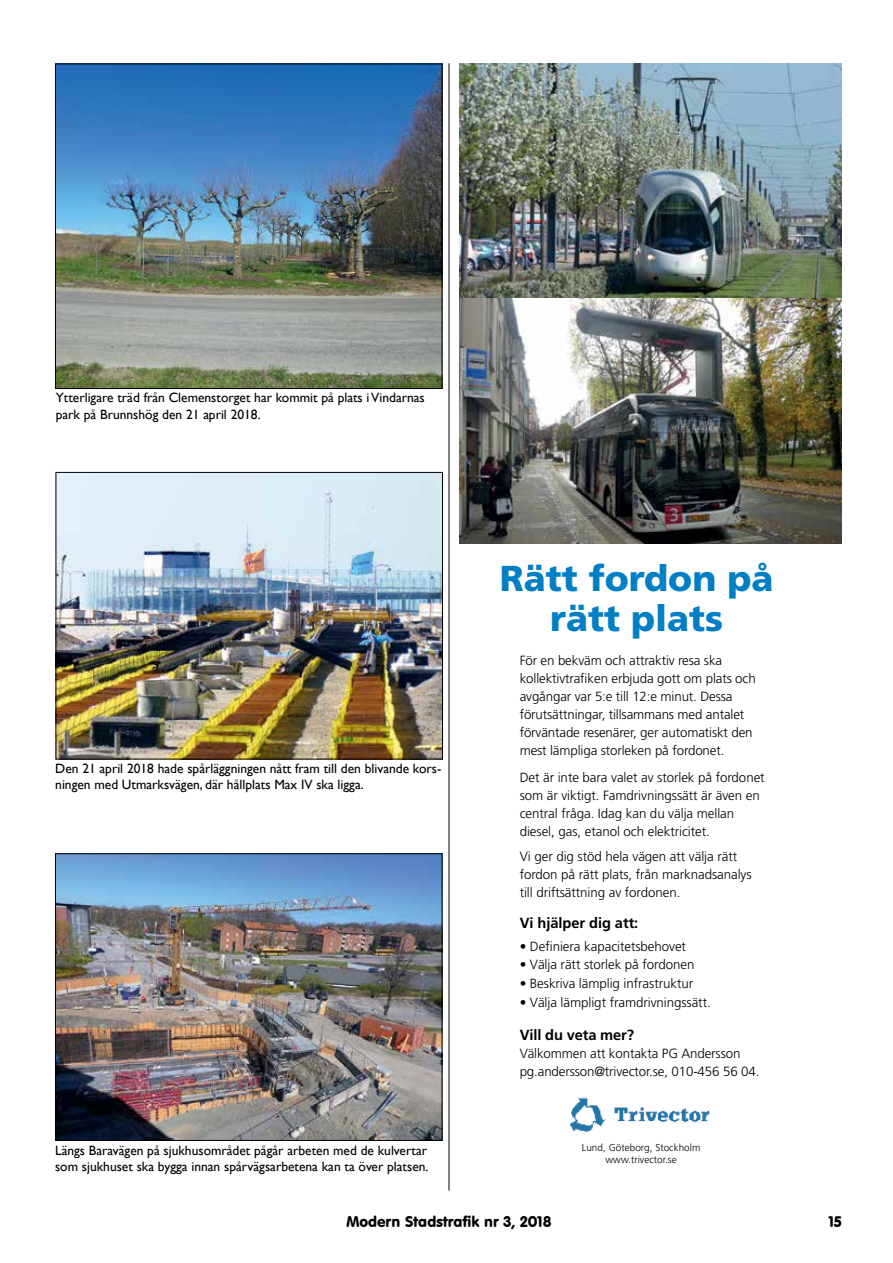
<style>
.page{position:relative;width:893px;height:1263px;background:#fff}
.page>*{position:absolute;margin:0;border:0;box-sizing:border-box;transform-origin:0 0}
.t1{font:900 36px/40px "Frutiger";color:#007fc5;text-align:center}
.t2{font:15px "VAG Rounded BT";color:#000}
.t3{font:700 14.7px "Frutiger";letter-spacing:-.005em;color:#000}
.t4{font:13.5px/16.2px "Gill Sans";color:#000}
.t5{font:300 13.35px/18px "Frutiger";letter-spacing:-.005em;color:#000}
.t6{font:300 10.05px/12px "Frutiger";color:#000;text-align:center}
</style>
<div class="page">
<img style="left:459px;top:63px;width:383px;height:235px">
<img style="left:570px;top:1097px;width:140px;height:34px">
<img style="left:459px;top:298px;width:383px;height:246px">
<hr style="left:449px;top:63px;width:1px;height:1128px;background:#000">
<img style="left:57px;top:66px;width:383px;height:321px">
<div style="left:55px;top:64px;width:387px;height:325px;border:1px solid #000"></div>
<img style="left:58px;top:474px;width:383px;height:283px">
<div style="left:56px;top:472px;width:387px;height:287px;border:1px solid #000"></div>
<img style="left:57px;top:855px;width:383px;height:283px">
<div style="left:55px;top:853px;width:387px;height:287px;border:1px solid #000"></div>
<p class="t4" style="left:56px;top:389px;width:371px">Ytterligare träd från Clemenstorget har kommit på plats i Vindarnas park på Brunnshög den 21 april 2018.</p>
<p class="t4" style="left:55px;top:760px;width:388px">Den 21 april 2018 hade spårläggningen nått fram till den blivande kors&shy;ningen med Utmarksvägen, där hållplats Max IV ska ligga.</p>
<p class="t4" style="left:55px;top:1142px;width:375px">Längs Baravägen på sjukhusområdet pågår arbeten med de kulvertar som sjukhuset ska bygga innan spårvägsarbetena kan ta över platsen.</p>
<h1 class="t1" style="left:500px;top:558px;width:275px">Rätt fordon på rätt plats</h1>
<p class="t5" style="left:520px;top:651px;width:238px">För en bekväm och attraktiv resa ska kollektivtrafiken erbjuda gott om plats och avgångar var 5:e till 12:e minut. Dessa förutsättningar, tillsammans med antalet förväntade resenärer, ger automatiskt den mest lämpliga storleken på fordonet.</p>
<p class="t5" style="left:520px;top:768px;width:246px">Det är inte bara valet av storlek på fordonet som är viktigt. Famdrivningssätt är även en central fråga. Idag kan du välja mellan diesel, gas, etanol och elektricitet.</p>
<p class="t5" style="left:520px;top:847px;width:233px">Vi ger dig stöd hela vägen att välja rätt fordon på rätt plats, från marknadsanalys till driftsättning av fordonen.</p>
<p class="t3" style="left:520px;top:914px;width:120px">Vi hjälper dig att:</p>
<p class="t5" style="left:520px;top:937px;width:168px">• Definiera kapacitetsbehovet</p>
<p class="t5" style="left:520px;top:956px;width:176px">• Välja rätt storlek på fordonen</p>
<p class="t5" style="left:520px;top:974px;width:175px">• Beskriva lämplig infrastruktur</p>
<p class="t5" style="left:520px;top:993px;width:193px">• Välja lämpligt framdrivningssätt.</p>
<p class="t3" style="left:520px;top:1026px;width:116px">Vill du veta mer?</p>
<p class="t5" style="left:520px;top:1044px;width:241px">Välkommen att kontakta PG Andersson pg.andersson@trivector.se, 010-456 56 04.</p>
<p class="t6" style="left:582px;top:1141px;width:120px">Lund, Göteborg, Stockholm www.trivector.se</p>
<p class="t2" style="left:347px;top:1212px;width:206px">Modern Stadstrafik nr 3, 2018</p>
<p class="t2" style="left:829px;top:1212px;width:15px">15</p>
</div>
